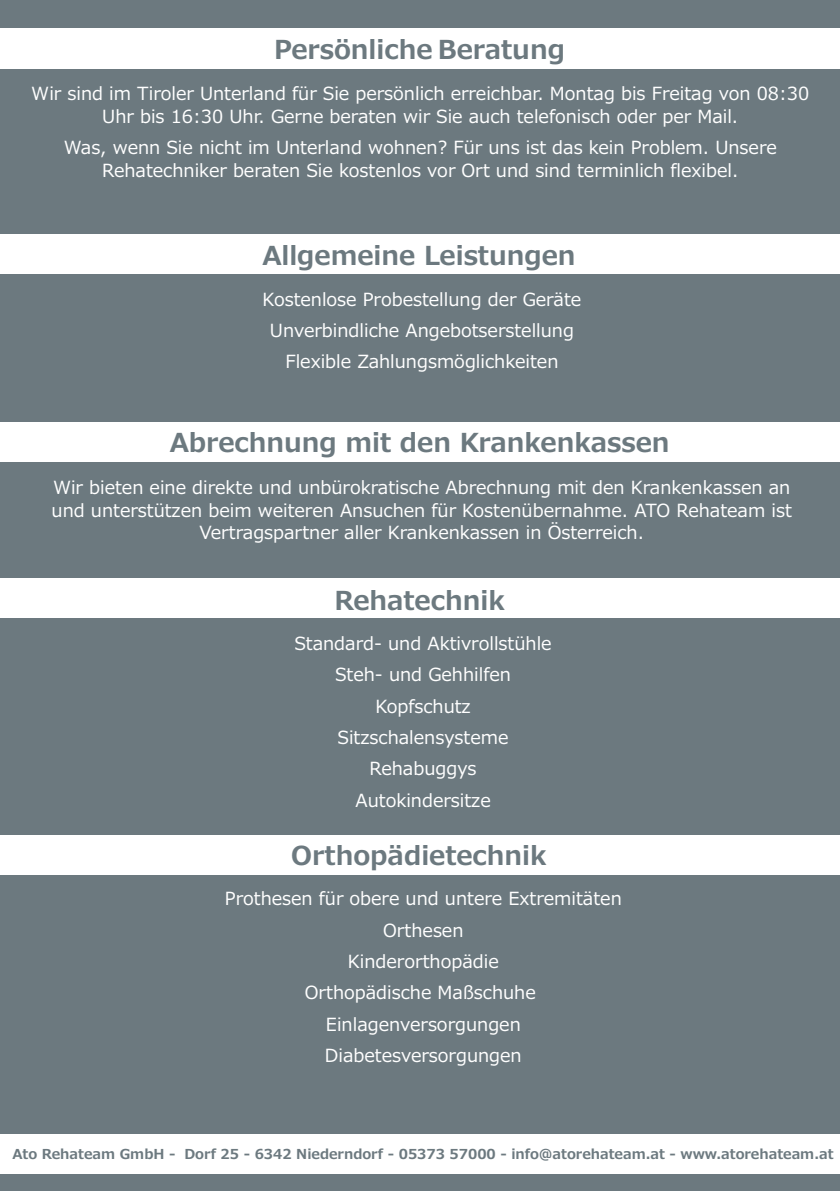
<style>
.page{position:relative;width:840px;height:1191px;background:#fff}
.page>*{position:absolute;margin:0;border:0;box-sizing:border-box;transform-origin:0 0}
.t1{font:700 26px "Meiryo UI";color:#6c797f}
.t2{font:18px/31.4px "Meiryo UI";color:#fff;text-align:center}
.t3{font:700 13.6px "Meiryo UI";color:#6c797f}
</style>
<div class="page">
<div style="left:0;top:0;width:839px;height:1191px;background:#6c797f"></div>
<div style="left:0;top:29px;width:839px;height:40px;background:#fff"></div>
<div style="left:0;top:235px;width:839px;height:39px;background:#fff"></div>
<div style="left:0;top:422px;width:839px;height:39px;background:#fff"></div>
<div style="left:0;top:578px;width:839px;height:40px;background:#fff"></div>
<div style="left:0;top:834px;width:839px;height:40px;background:#fff"></div>
<div style="left:0;top:1134px;width:839px;height:39px;background:#fff"></div>
<h1 class="t1" style="left:274px;top:36px;width:292px">Persönliche Beratung</h1>
<p class="t2" style="left:31px;top:82px;width:779px;line-height:22.8px">Wir sind im Tiroler Unterland für Sie persönlich erreichbar. Montag bis Freitag von 08:30<br>Uhr bis 16:30 Uhr. Gerne beraten wir Sie auch telefonisch oder per Mail.</p>
<p class="t2" style="left:64px;top:136px;width:714px;line-height:22.8px">Was, wenn Sie nicht im Unterland wohnen? Für uns ist das kein Problem. Unsere<br>Rehatechniker beraten Sie kostenlos vor Ort und sind terminlich flexibel.</p>
<h1 class="t1" style="left:262px;top:242px;width:314px">Allgemeine Leistungen</h1>
<p class="t2" style="left:262px;top:283px;width:320px">Kostenlose Probestellung der Geräte<br>Unverbindliche Angebotserstellung<br>Flexible Zahlungsmöglichkeiten</p>
<h1 class="t1" style="left:170px;top:429px;width:501px">Abrechnung mit den Krankenkassen</h1>
<p class="t2" style="left:52px;top:475px;width:741px;line-height:22.8px">Wir bieten eine direkte und unbürokratische Abrechnung mit den Krankenkassen an und unterstützen beim weiteren Ansuchen für Kostenübernahme. ATO Rehateam ist<br>Vertragspartner aller Krankenkassen in Österreich.</p>
<h1 class="t1" style="left:334px;top:586px;width:172px">Rehatechnik</h1>
<p class="t2" style="left:294px;top:627px;width:258px">Standard- und Aktivrollstühle<br>Steh- und Gehhilfen<br>Kopfschutz<br>Sitzschalensysteme<br>Rehabuggys<br>Autokindersitze</p>
<h1 class="t1" style="left:291px;top:842px;width:256px">Orthopädietechnik</h1>
<p class="t2" style="left:225px;top:882px;width:398px">Prothesen für obere und untere Extremitäten<br>Orthesen<br>Kinderorthopädie<br>Orthopädische Maßschuhe<br>Einlagenversorgungen<br>Diabetesversorgungen</p>
<p class="t3" style="left:13px;top:1147px;width:821px">Ato Rehateam GmbH - Dorf 25 - 6342 Niederndorf - 05373 57000 - info@atorehateam.at - www.atorehateam.at</p>
</div>
